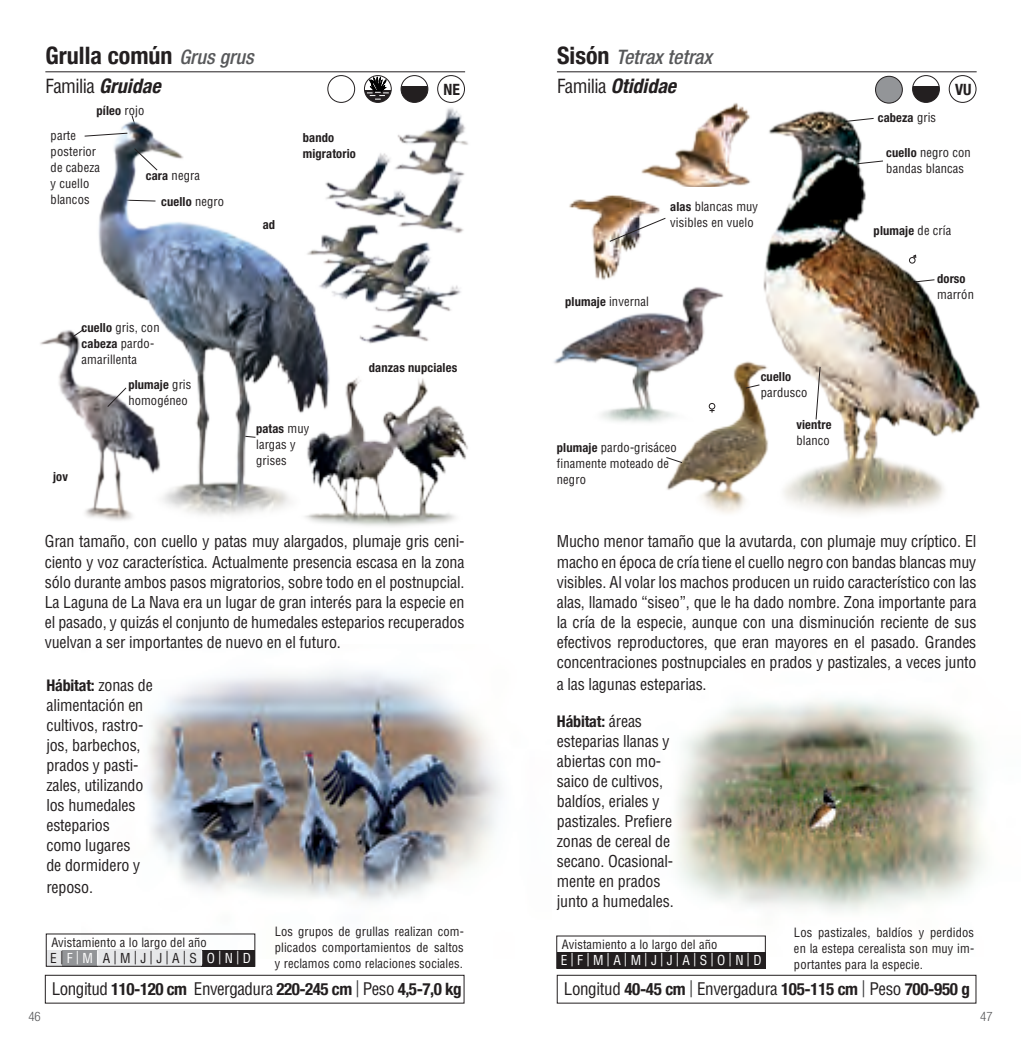
<style>
.page{position:relative;width:1021px;height:1049px;background:#fff}
.page>*{position:absolute;margin:0;border:0;box-sizing:border-box;transform-origin:0 0}
.t1{font:700 condensed 24px "Helvetica Neue";color:#231f20}
.t2{font:italic 500 condensed 20px "Helvetica Neue LT Std";color:#57585a}
.t3{font:italic 700 condensed 20px "Helvetica Neue";color:#231f20}
.t4{font:condensed 19px "Helvetica";letter-spacing:-.03em;color:#231f20}
.t5{font:700 condensed 17px "Helvetica Neue";letter-spacing:-.02em;color:#231f20}
.t6{font:condensed 16px/20px "Helvetica";letter-spacing:-.01em;color:#231f20;text-align:justify}
.t7{font:700 condensed 16px "Helvetica Neue";letter-spacing:-.01em;color:#231f20}
.t8{font:700 condensed 15.6px "Helvetica Neue";color:#231f20}
.t9{font:condensed 13.4px "Helvetica";color:#231f20}
.t10{font:condensed 13.4px "Helvetica";color:#fff}
.t11{font:300 condensed 13px "Helvetica Neue LT Std";color:#57585a}
.t12{font:condensed 12.6px/16px "Helvetica";letter-spacing:.01em;color:#231f20}
.t13{font:700 condensed 12.6px/16px "Helvetica Neue LT Std";letter-spacing:.01em;color:#231f20}
.s1{font-family:"Helvetica Neue LT Std";font-weight:500;font-style:italic;font-size:20px;color:#57585a}
.s2{font-family:"Helvetica Neue";font-weight:700;font-style:italic;font-size:20px}
.s3{font-family:"Helvetica";font-weight:400}
.s4{font-family:"Helvetica Neue LT Std";font-weight:700}
.s5{font-family:"Helvetica Neue";font-weight:700;font-style:normal;font-size:24px;color:#231f20}
.s6{font-family:"Helvetica";font-weight:400;font-style:normal;font-size:19px}
.s7{font-size:13.6px}
.s8{color:#fff}
.s9{font-size:13.6px;color:#fff}
.s10{font-family:"Helvetica";font-weight:400;color:#3e3e3f}
</style>
<div class="page">
<img style="left:677px;top:700px;width:308px;height:256px">
<img style="left:97px;top:670px;width:404px;height:288px">
<img style="left:40px;top:330px;width:48px;height:186px">
<div style="left:437px;top:75px;width:28px;height:28px;border:1px solid #231f20;border-radius:50%"></div>
<div style="left:45px;top:975px;width:419px;height:28px;border:1px solid #231f20"></div>
<div style="left:556px;top:975px;width:420px;height:28px;border:1px solid #231f20"></div>
<img style="left:666px;top:361px;width:82px;height:152px">
<div style="left:46px;top:950px;width:16px;height:16px;background:#e6e7e9"></div>
<div style="left:202px;top:950px;width:53px;height:16px;background:#231f20"></div>
<div style="left:557px;top:952px;width:208px;height:16px;background:#231f20"></div>
<div style="left:62px;top:950px;width:36px;height:16px;background:#939598"></div>
<div style="left:98px;top:950px;width:104px;height:16px;background:#e6e7e9"></div>
<div style="left:46px;top:933px;width:209px;height:34px;border:1px solid #231f20"></div>
<div style="left:556px;top:935px;width:209px;height:34px;border:1px solid #231f20"></div>
<hr style="left:45px;top:71px;width:420px;height:1px;background:#231f20">
<hr style="left:557px;top:71px;width:419px;height:1px;background:#231f20">
<div style="left:401px;top:87px;width:27px;height:15px;background:#231f20"></div>
<div style="left:401px;top:75px;width:27px;height:28px;border:1px solid #231f20;border-radius:50%"></div>
<div style="left:912px;top:87px;width:27px;height:15px;background:#231f20"></div>
<div style="left:912px;top:75px;width:27px;height:28px;border:1px solid #231f20;border-radius:50%"></div>
<div style="left:948px;top:75px;width:28px;height:28px;border:1px solid #231f20;border-radius:50%"></div>
<img style="left:317px;top:428px;width:151px;height:99px">
<img style="left:714px;top:103px;width:34px;height:84px">
<img style="left:570px;top:114px;width:144px;height:90px">
<div style="left:666px;top:188px;width:120px;height:70px;background:#fff"></div>
<div style="left:327px;top:75px;width:28px;height:28px;border:1px solid #231f20;border-radius:50%"></div>
<div style="left:875px;top:76px;width:27px;height:27px;background:#939598;border-radius:50%"></div>
<div style="left:875px;top:76px;width:27px;height:27px;border:1px solid #231f20;border-radius:50%"></div>
<img style="left:748px;top:103px;width:232px;height:411px">
<svg style="left:815px;top:366px;width:5px;height:54px"></svg>
<svg style="left:666px;top:457px;width:16px;height:6px"></svg>
<svg style="left:745px;top:384px;width:15px;height:5px"></svg>
<svg style="left:909px;top:254px;width:7px;height:9px"></svg>
<img style="left:88px;top:89px;width:351px;height:433px">
<svg style="left:134px;top:148px;width:24px;height:23px"></svg>
<svg style="left:84px;top:115px;width:53px;height:22px"></svg>
<svg style="left:72px;top:329px;width:12px;height:8px"></svg>
<svg style="left:107px;top:387px;width:20px;height:20px"></svg>
<svg style="left:245px;top:436px;width:11px;height:2px"></svg>
<img style="left:252px;top:90px;width:216px;height:338px">
<img style="left:554px;top:204px;width:172px;height:236px">
<svg style="left:364px;top:90px;width:27px;height:12px"></svg>
<div style="left:364px;top:75px;width:27px;height:28px;border:1px solid #231f20;border-radius:50%"></div>
<svg style="left:367px;top:75px;width:22px;height:25px"></svg>
<h1 class="t1" style="left:46px;top:41px;width:209px">Grulla común <span class="s1">Grus grus</span></h1>
<p class="t4" style="left:46px;top:75px;width:122px">Familia <span class="s2">Gruidae</span></p>
<p class="t13" style="left:97px;top:102px;width:49px">píleo <span class="s3">rojo</span></p>
<p class="t12" style="left:51px;top:128px;width:51px">parte posterior de cabeza y cuello blancos</p>
<p class="t12" style="left:146px;top:168px;width:56px"><span class="s4">cara</span> negra</p>
<p class="t13" style="left:161px;top:193px;width:64px">cuello <span class="s3">negro</span></p>
<p class="t13" style="left:263px;top:217px;width:14px">ad</p>
<p class="t13" style="left:303px;top:129px;width:54px">bando migratorio</p>
<p class="t2" style="left:557px;top:45px;width:156px"><span class="s5">Sisón</span> Tetrax tetrax</p>
<p class="t8" style="left:443px;top:80px;width:18px">NE</p>
<p class="t3" style="left:557px;top:74px;width:126px"><span class="s6">Familia</span> Otididae</p>
<p class="t8" style="left:955px;top:80px;width:18px">VU</p>
<p class="t13" style="left:877px;top:109px;width:60px">cabeza <span class="s3">gris</span></p>
<p class="t12" style="left:670px;top:199px;width:89px"><span class="s4">alas</span> blancas muy visibles en vuelo</p>
<p class="t12" style="left:886px;top:144px;width:86px"><span class="s4">cuello</span> negro con bandas blancas</p>
<p class="t13" style="left:873px;top:222px;width:79px">plumaje <span class="s3">de cría</span></p>
<p class="t12" style="left:82px;top:320px;width:79px"><span class="s4">cuello</span> gris, con</p>
<p class="t13" style="left:82px;top:336px;width:74px">cabeza <span class="s3">pardo-</span></p>
<p class="t12" style="left:82px;top:352px;width:57px">amarillenta</p>
<p class="t13" style="left:128px;top:376px;width:65px">plumaje <span class="s3">gris</span></p>
<p class="t12" style="left:128px;top:392px;width:61px">homogéneo</p>
<p class="t13" style="left:53px;top:468px;width:16px">jov</p>
<p class="t13" style="left:256px;top:421px;width:55px">patas <span class="s3">muy</span></p>
<p class="t12" style="left:256px;top:437px;width:41px">largas y grises</p>
<p class="t13" style="left:369px;top:359px;width:90px">danzas nupciales</p>
<p class="t12" style="left:565px;top:294px;width:85px"><span class="s4">plumaje</span> invernal</p>
<p class="t12" style="left:557px;top:439px;width:121px"><span class="s4">plumaje</span> pardo-grisáceo finamente moteado de negro</p>
<p class="t13" style="left:760px;top:368px;width:32px">cuello</p>
<p class="t12" style="left:760px;top:384px;width:48px">pardusco</p>
<p class="t13" style="left:796px;top:416px;width:37px">vientre</p>
<p class="t12" style="left:796px;top:432px;width:35px">blanco</p>
<p class="t13" style="left:937px;top:271px;width:30px">dorso</p>
<p class="t12" style="left:937px;top:287px;width:38px">marrón</p>
<p class="t6" style="left:45px;top:531px;width:421px">Gran tamaño, con cuello y patas muy alargados, plumaje gris ceni&shy;ciento y voz característica. Actualmente presencia escasa en la zona sólo durante ambos pasos migratorios, sobre todo en el postnupcial.<br>La Laguna de La Nava era un lugar de gran interés para la especie en el pasado, y quizás el conjunto de humedales esteparios recuperados vuelvan a ser importantes de nuevo en el futuro.</p>
<p class="t6" style="left:556px;top:531px;width:421px">Mucho menor tamaño que la avutarda, con plumaje muy críptico. El macho en época de cría tiene el cuello negro con bandas blancas muy visibles. Al volar los machos producen un ruido característico con las alas, llamado “siseo”, que le ha dado nombre. Zona importante para la cría de la especie, aunque con una disminución reciente de sus efectivos reproductores, que eran mayores en el pasado. Grandes concentraciones postnupciales en prados y pastizales, a veces junto</p>
<p class="t7" style="left:46px;top:676px;width:108px">Hábitat: <span class="s3">zonas de</span></p>
<p class="t6" style="left:556px;top:673px;width:151px">a las lagunas esteparias.</p>
<p class="t6" style="left:46px;top:695px;width:98px;text-align:left">alimentación en cultivos, rastro&shy;jos, barbechos, prados y pasti&shy;zales, utilizando los humedales esteparios como lugares de dormidero y</p>
<p class="t6" style="left:46px;top:877px;width:48px">reposo.</p>
<p class="t7" style="left:557px;top:711px;width:87px">Hábitat: <span class="s3">áreas</span></p>
<p class="t6" style="left:557px;top:731px;width:118px;text-align:left">esteparias llanas y abiertas con mo&shy;saico de cultivos, baldíos, eriales y pastizales. Prefiere zonas de cereal de secano. Ocasional&shy;mente en prados junto a humedales.</p>
<p class="t12" style="left:275px;top:923px;width:190px;text-align:justify">Los grupos de grullas realizan com&shy;plicados comportamientos de saltos y reclamos como relaciones sociales.</p>
<p class="t12" style="left:794px;top:924px;width:182px;text-align:justify">Los pastizales, baldíos y perdidos en la estepa cerealista son muy im&shy;portantes para la especie.</p>
<p class="t12" style="left:51px;top:934px;width:157px">Avistamiento a lo largo del año</p>
<p class="t12" style="left:562px;top:936px;width:157px">Avistamiento a lo largo del año</p>
<p class="t9" style="left:50px;top:949px;width:202px">E<span class="s7">|</span><span class="s8">F</span> <span class="s9">|</span> <span class="s8">M</span> <span class="s9">|</span> A <span class="s7">|</span> M <span class="s7">|</span> J <span class="s7">|</span> J <span class="s7">|</span> A <span class="s7">|</span> S<span class="s9">|</span> <span class="s8">O</span> <span class="s9">|</span> <span class="s8">N</span> <span class="s9">|</span> <span class="s8">D</span></p>
<p class="t10" style="left:560px;top:951px;width:202px">E <span class="s7">|</span> F <span class="s7">|</span> M <span class="s7">|</span> A <span class="s7">|</span> M <span class="s7">|</span> J <span class="s7">|</span> J <span class="s7">|</span> A <span class="s7">|</span> S <span class="s7">|</span> O <span class="s7">|</span> N <span class="s7">|</span> D</p>
<p class="t5" style="left:52px;top:979px;width:411px"><span class="s3">Longitud</span> 110-120 cm <span class="s3">Envergadura</span> 220-245 cm <span class="s10">|</span> <span class="s3">Peso</span> 4,5-7,0 kg</p>
<p class="t5" style="left:564px;top:979px;width:407px"><span class="s3">Longitud</span> 40-45 cm <span class="s10">|</span> <span class="s3">Envergadura</span> 105-115 cm <span class="s10">|</span> <span class="s3">Peso</span> 700-950 g</p>
<p class="t11" style="left:28px;top:1008px;width:14px">46</p>
<p class="t11" style="left:980px;top:1009px;width:14px">47</p>
</div>
